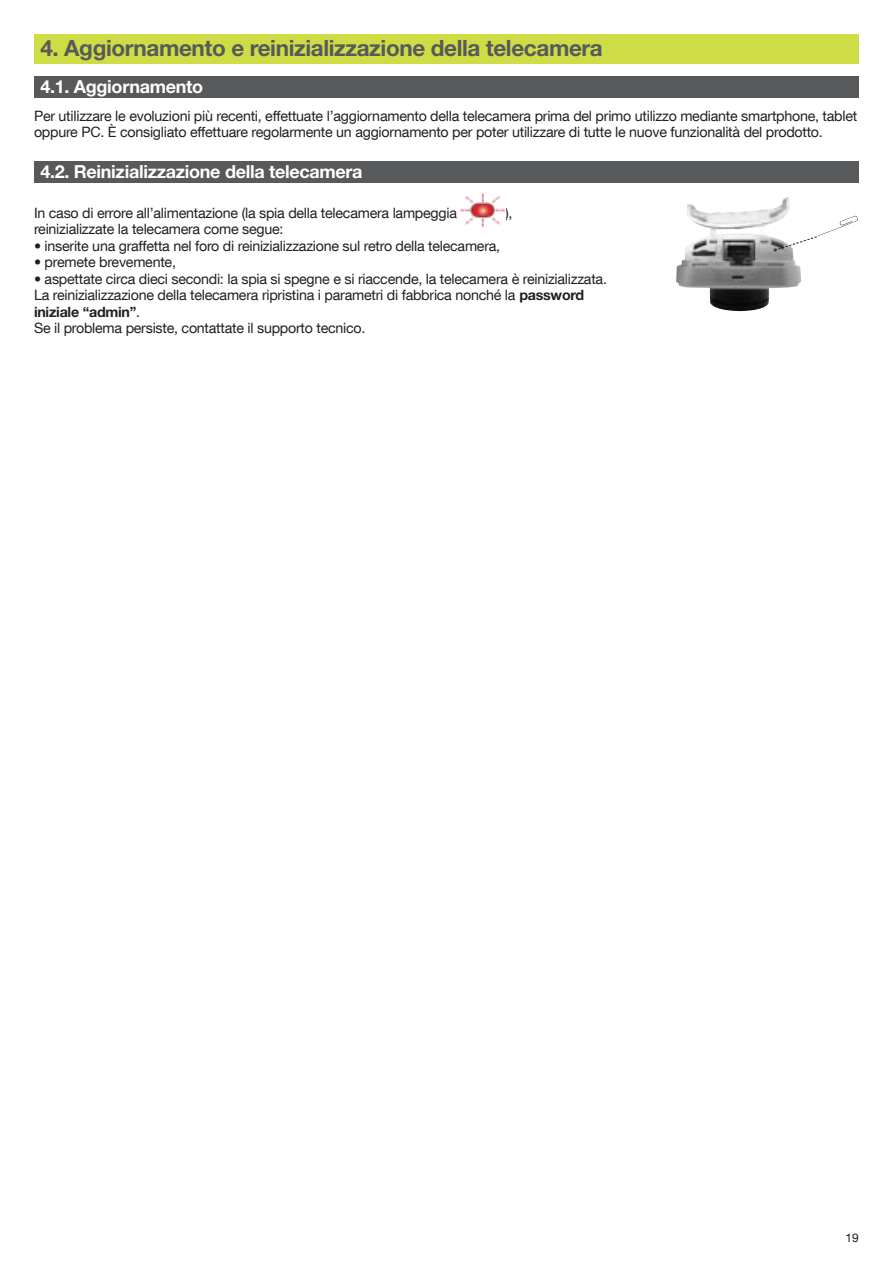
<style>
.page{position:relative;width:893px;height:1263px;background:#fff}
.page>*{position:absolute;margin:0;border:0;box-sizing:border-box;transform-origin:0 0}
.t1{font:700 22.5px "+GMGGVR Helvetica Neue LT Com";letter-spacing:-.015em;color:#58595b}
.t2{font:700 18px "+GMGGVR Helvetica Neue LT Com";letter-spacing:-.015em;color:#fff}
.t3{font:14.25px/16.5px "Helvetica Neue LT Com";letter-spacing:-.015em;color:#231f20}
.t4{font:700 14.25px "+GMGGVR Helvetica Neue LT Com";letter-spacing:-.015em;color:#231f20}
.t5{font:12px "Helvetica Neue LT Com";color:#231f20}
.s1{font-family:"+GMGGVR Helvetica Neue LT Com";font-weight:700}
.s2{font-family:"Helvetica Neue LT Com";font-weight:400}
</style>
<div class="page">
<div style="left:34px;top:34px;width:825px;height:30px;background:#cedd45"></div>
<img style="left:461px;top:193px;width:44px;height:34px">
<div style="left:34px;top:77px;width:825px;height:21px;background:#58595b"></div>
<div style="left:34px;top:162px;width:825px;height:21px;background:#58595b"></div>
<img style="left:676px;top:197px;width:125px;height:114px">
<svg style="left:774px;top:215px;width:84px;height:36px"></svg>
<h1 class="t1" style="left:40px;top:35px;width:564px">4. Aggiornamento e reinizializzazione della telecamera</h1>
<p class="t2" style="left:40px;top:76px;width:164px">4.1. Aggiornamento</p>
<p class="t3" style="left:34px;top:107px;width:825px">Per utilizzare le evoluzioni più recenti, effettuate l’aggiornamento della telecamera prima del primo utilizzo mediante smartphone, tablet oppure PC. È consigliato effettuare regolarmente un aggiornamento per poter utilizzare di tutte le nuove funzionalità del prodotto.</p>
<p class="t2" style="left:40px;top:161px;width:324px">4.2. Reinizializzazione della telecamera</p>
<p class="t3" style="left:34px;top:204px;width:424px">In caso di errore all’alimentazione (la spia della telecamera lampeggia</p>
<p class="t3" style="left:505px;top:204px;width:9px">),</p>
<p class="t3" style="left:34px;top:221px;width:251px">reinizializzate la telecamera come segue:</p>
<p class="t3" style="left:34px;top:237px;width:468px">• inserite una graffetta nel foro di reinizializzazione sul retro della telecamera,</p>
<p class="t3" style="left:34px;top:254px;width:143px">• premete brevemente,</p>
<p class="t3" style="left:34px;top:270px;width:574px">• aspettate circa dieci secondi: la spia si spegne e si riaccende, la telecamera è reinizializzata.<br>La reinizializzazione della telecamera ripristina i parametri di fabbrica nonché la <span class="s1">password</span></p>
<p class="t4" style="left:34px;top:304px;width:108px">iniziale “admin”<span class="s2">.</span></p>
<p class="t3" style="left:34px;top:320px;width:333px">Se il problema persiste, contattate il supporto tecnico.</p>
<p class="t5" style="left:846px;top:1230px;width:15px">19</p>
</div>
